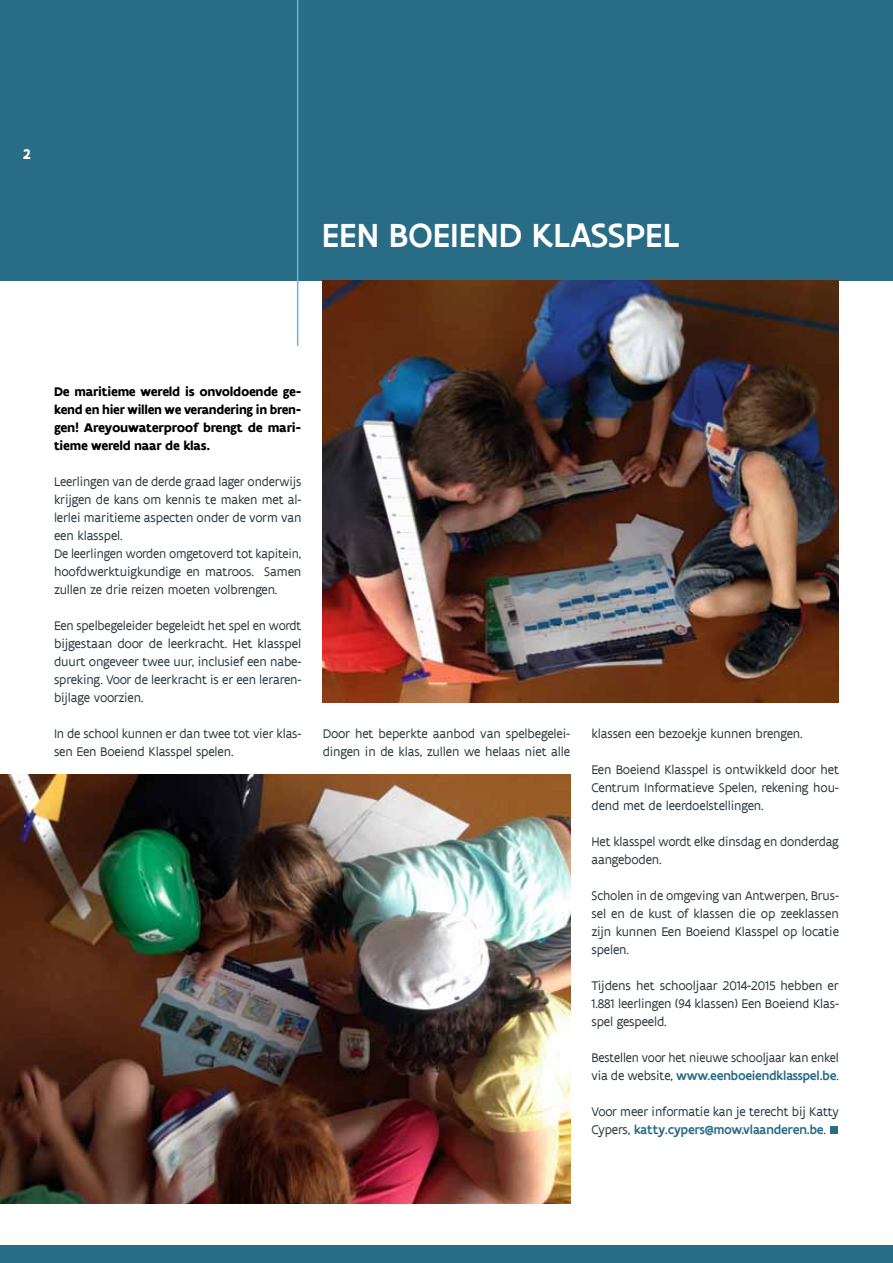
<style>
.page{position:relative;width:893px;height:1263px;background:#fff}
.page>*{position:absolute;margin:0;border:0;box-sizing:border-box;transform-origin:0 0}
.t1{font:500 36px "Flanders Art Sans";color:#fff}
.t2{font:700 15px "Flanders Art Sans";color:#fff}
.t3{font:13.5px/18px "Flanders Art Sans";letter-spacing:-.01em;color:#2c393f}
.t4{font:700 13.5px/18px "Flanders Art Sans";letter-spacing:-.02em;color:#000;text-align:justify}
.s1{font-weight:500;color:#286c86}
</style>
<div class="page">
<div style="left:0;top:0;width:893px;height:280px;background:#286c86"></div>
<div style="left:0;top:1246px;width:893px;height:17px;background:#286c86"></div>
<hr style="left:297px;top:0;width:1px;height:346px;background:#5ab9df">
<div style="left:830px;top:1126px;width:7px;height:8px;background:#286c86"></div>
<img style="left:0;top:774px;width:570px;height:429px">
<img style="left:323px;top:280px;width:516px;height:422px">
<p class="t2" style="left:23px;top:145px;width:9px">2</p>
<h1 class="t1" style="left:322px;top:213px;width:359px">EEN BOEIEND KLASSPEL</h1>
<p class="t4" style="left:54px;top:383px;width:249px">De maritieme wereld is onvoldoende ge&shy;kend en hier willen we verandering in bren&shy;gen! Areyouwaterproof brengt de mari&shy;tieme wereld naar de klas.</p>
<p class="t3" style="left:54px;top:473px;width:249px">Leerlingen van de derde graad lager onderwijs krijgen de kans om kennis te maken met al&shy;lerlei maritieme aspecten onder de vorm van een klasspel.<br>De leerlingen worden omgetoverd tot kapitein, hoofdwerktuigkundige en matroos. Samen zullen ze drie reizen moeten volbrengen.</p>
<p class="t3" style="left:54px;top:617px;width:249px;text-align:justify">Een spelbegeleider begeleidt het spel en wordt bijgestaan door de leerkracht. Het klasspel duurt ongeveer twee uur, inclusief een nabe&shy;spreking. Voor de leerkracht is er een leraren&shy;bijlage voorzien.</p>
<p class="t3" style="left:54px;top:725px;width:249px">In de school kunnen er dan twee tot vier klas&shy;sen Een Boeiend Klasspel spelen.</p>
<p class="t3" style="left:323px;top:725px;width:249px">Door het beperkte aanbod van spelbegelei&shy;dingen in de klas, zullen we helaas niet alle</p>
<p class="t3" style="left:591px;top:725px;width:213px">klassen een bezoekje kunnen brengen.</p>
<p class="t3" style="left:591px;top:761px;width:249px;text-align:justify">Een Boeiend Klasspel is ontwikkeld door het Centrum Informatieve Spelen, rekening hou&shy;dend met de leerdoelstellingen.</p>
<p class="t3" style="left:591px;top:833px;width:249px">Het klasspel wordt elke dinsdag en donderdag aangeboden.</p>
<p class="t3" style="left:591px;top:887px;width:249px;text-align:justify">Scholen in de omgeving van Antwerpen, Brus&shy;sel en de kust of klassen die op zeeklassen zijn kunnen Een Boeiend Klasspel op locatie spelen.</p>
<p class="t3" style="left:591px;top:977px;width:249px;text-align:justify">Tijdens het schooljaar 2014-2015 hebben er 1.881 leerlingen (94 klassen) Een Boeiend Klas&shy;spel gespeeld.</p>
<p class="t3" style="left:591px;top:1049px;width:249px">Bestellen voor het nieuwe schooljaar kan enkel via de website, <span class="s1">www.eenboeiendklasspel.be</span>.</p>
<p class="t3" style="left:591px;top:1103px;width:249px">Voor meer informatie kan je terecht bij Katty<br>Cypers, <span class="s1">katty.cypers@mow.vlaanderen.be</span>.</p>
</div>
